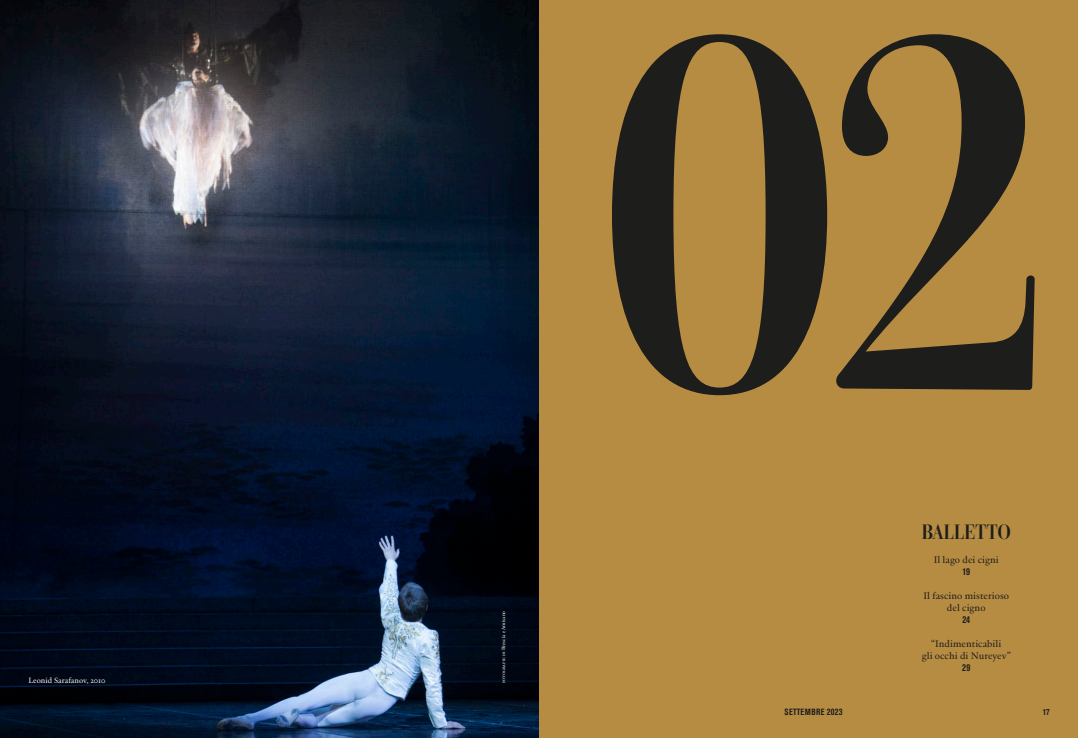
<style>
.page{position:relative;width:1078px;height:738px;background:#fff}
.page>*{position:absolute;margin:0;border:0;box-sizing:border-box;transform-origin:0 0}
.t1{font:500 480px "Parmigiano Headline Pro";color:#1d1d1b}
.t2{font:500 20px "Parmigiano Headline Pro";letter-spacing:-.015em;color:#1d1d1b}
.t3{font:700 condensed 10px "Akzidenz Grotesk Pro";color:#1d1d1b}
.t4{font:9.8px/12px "J Jannon";color:#1d1d1b;text-align:center}
.t5{font:700 condensed 9px "Akzidenz Grotesk Pro";letter-spacing:.04em;color:#1d1d1b}
.t6{font:7.8px "J Jannon";letter-spacing:-.005em;color:#fff}
.t7{font:5px "J Jannon";color:#fff}
.s1{font-size:9.5px}
</style>
<div class="page">
<div style="left:539px;top:0;width:538px;height:737px;background:#b68c43"></div>
<img style="left:0;top:0;width:539px;height:737px">
<p class="t6" style="left:28px;top:674px;width:78px">Leonid Sarafanov, 2010</p>
<p class="t7" style="left:499px;top:682px;width:74px;rotate:-90deg">fotografie di Brescia e Amisano</p>
<h1 class="t1" style="left:589px;top:-146px;width:470px">02</h1>
<h2 class="t2" style="left:921px;top:516px;width:91px">BALLETTO</h2>
<p class="t4" style="left:933px;top:552px;width:67px">Il lago dei cigni</p>
<p class="t3" style="left:962px;top:564px;width:9px">19</p>
<p class="t4" style="left:923px;top:588px;width:87px">Il fascino misterioso del cigno</p>
<p class="t3" style="left:962px;top:612px;width:9px">24</p>
<p class="t4" style="left:921px;top:636px;width:90px">“Indimenticabili<br>gli occhi di Nureyev”</p>
<p class="t3" style="left:961px;top:660px;width:10px">29</p>
<p class="t5" style="left:784px;top:705px;width:59px">SETTEMBRE <span class="s1">2023</span></p>
<p class="t5" style="left:1042px;top:705px;width:8px">17</p>
</div>
